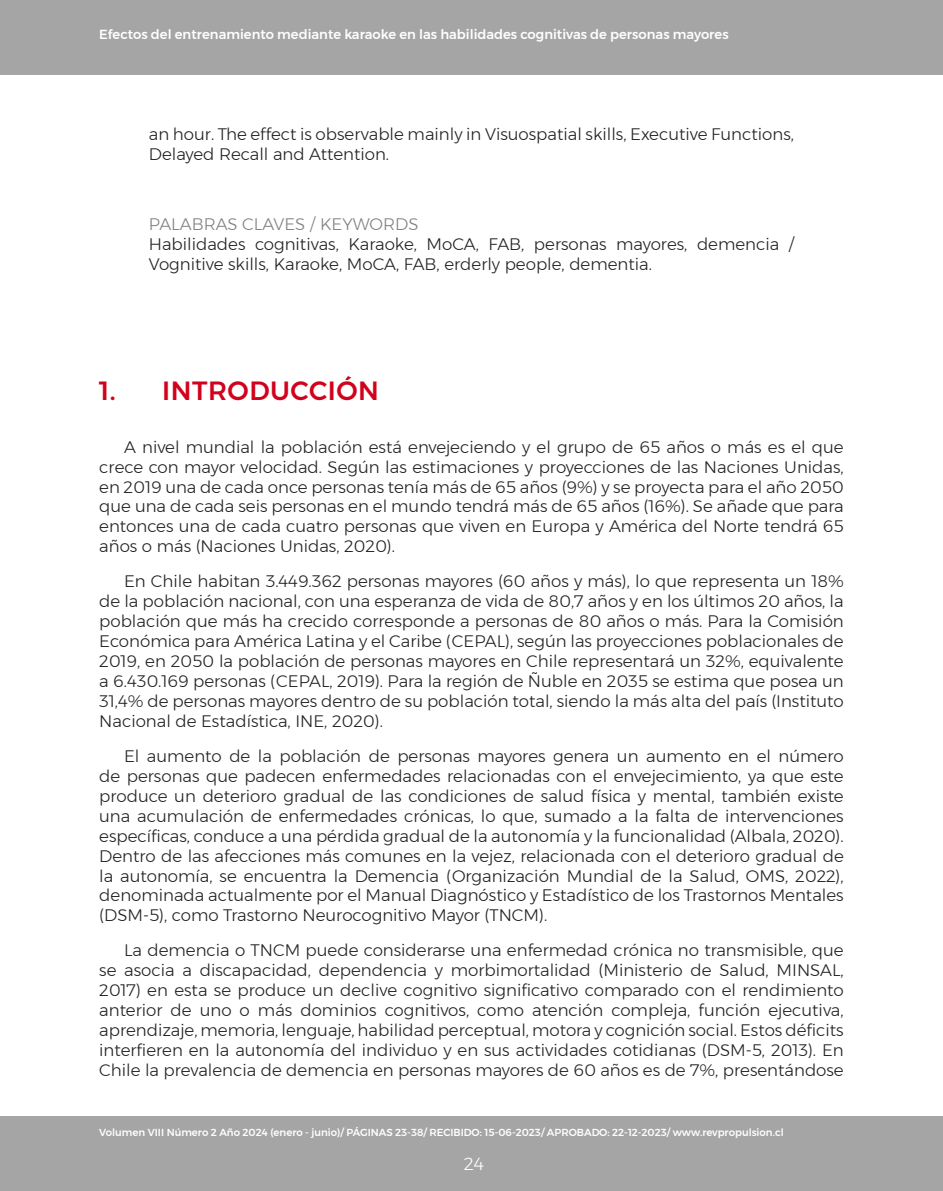
<style>
.page{position:relative;width:943px;height:1191px;background:#fff}
.page>*{position:absolute;margin:0;border:0;box-sizing:border-box;transform-origin:0 0}
._06_titulos_en_rojo{font:500 26.25px "Montserrat";letter-spacing:.02em;color:#d1021c}
.t1{font:300 17.5px "Montserrat";color:#fff}
._07_parrafo_texto_articulo{font:300 16.62px/19.9px "Montserrat";color:#231f20;text-align:justify}
._05_parrafo_resumen_articulo{font:300 16.62px/19.9px "Montserrat";color:#231f20}
._04_parrafo_resumen_abstrac_keywords{font:300 16.62px "Montserrat";color:#808080}
.t2{font:500 13.12px "Montserrat";color:#fff}
.t3{font:500 10.15px "Montserrat";color:#fff}
</style>
<div class="page">
<div style="left:0;top:1116px;width:943px;height:75px;background:#a5a5a5"></div>
<div style="left:0;top:0;width:943px;height:74px;background:#a5a5a5"></div>
<p class="t2" style="left:99px;top:24px;width:631px">Efectos del entrenamiento mediante karaoke en las habilidades cognitivas de personas mayores</p>
<p class="_05_parrafo_resumen_articulo" style="left:149px;top:124px;width:646px">an hour. The effect is observable mainly in Visuospatial skills, Executive Functions,<br>Delayed Recall and Attention.</p>
<p class="_04_parrafo_resumen_abstrac_keywords" style="left:149px;top:211px;width:271px">PALABRAS CLAVES / KEYWORDS</p>
<p class="_05_parrafo_resumen_articulo" style="left:149px;top:233px;width:646px">Habilidades cognitivas, Karaoke, MoCA, FAB, personas mayores, demencia /<br>Vognitive skills, Karaoke, MoCA, FAB, erderly people, dementia.</p>
<p class="_06_titulos_en_rojo" style="left:99px;top:370px;width:281px">1. INTRODUCCIÓN</p>
<p class="_07_parrafo_texto_articulo" style="left:99px;top:436px;width:746px;text-indent:25px">A nivel mundial la población está envejeciendo y el grupo de 65 años o más es el que crece con mayor velocidad. Según las estimaciones y proyecciones de las Naciones Unidas, en 2019 una de cada once personas tenía más de 65 años (9%) y se proyecta para el año 2050 que una de cada seis personas en el mundo tendrá más de 65 años (16%). Se añade que para entonces una de cada cuatro personas que viven en Europa y América del Norte tendrá 65 años o más (Naciones Unidas, 2020).</p>
<p class="_07_parrafo_texto_articulo" style="left:99px;top:571px;width:746px;text-indent:25px">En Chile habitan 3.449.362 personas mayores (60 años y más), lo que representa un 18% de la población nacional, con una esperanza de vida de 80,7 años y en los últimos 20 años, la población que más ha crecido corresponde a personas de 80 años o más. Para la Comisión Económica para América Latina y el Caribe (CEPAL), según las proyecciones poblacionales de 2019, en 2050 la población de personas mayores en Chile representará un 32%, equivalente a 6.430.169 personas (CEPAL, 2019). Para la región de Ñuble en 2035 se estima que posea un 31,4% de personas mayores dentro de su población total, siendo la más alta del país (Instituto Nacional de Estadística, INE, 2020).</p>
<p class="_07_parrafo_texto_articulo" style="left:99px;top:745px;width:746px;text-indent:25px">El aumento de la población de personas mayores genera un aumento en el número de personas que padecen enfermedades relacionadas con el envejecimiento, ya que este produce un deterioro gradual de las condiciones de salud física y mental, también existe una acumulación de enfermedades crónicas, lo que, sumado a la falta de intervenciones específicas, conduce a una pérdida gradual de la autonomía y la funcionalidad (Albala, 2020).<br>Dentro de las afecciones más comunes en la vejez, relacionada con el deterioro gradual de la autonomía, se encuentra la Demencia (Organización Mundial de la Salud, OMS, 2022), denominada actualmente por el Manual Diagnóstico y Estadístico de los Trastornos Mentales (DSM-5), como Trastorno Neurocognitivo Mayor (TNCM).</p>
<p class="_07_parrafo_texto_articulo" style="left:99px;top:940px;width:746px;text-indent:25px">La demencia o TNCM puede considerarse una enfermedad crónica no transmisible, que se asocia a discapacidad, dependencia y morbimortalidad (Ministerio de Salud, MINSAL, 2017) en esta se produce un declive cognitivo significativo comparado con el rendimiento anterior de uno o más dominios cognitivos, como atención compleja, función ejecutiva, aprendizaje, memoria, lenguaje, habilidad perceptual, motora y cognición social. Estos déficits interfieren en la autonomía del individuo y en sus actividades cotidianas (DSM-5, 2013). En Chile la prevalencia de demencia en personas mayores de 60 años es de 7%, presentándose</p>
<p class="t3" style="left:99px;top:1124px;width:686px">Volumen VIII Número 2 Año 2024 (enero - junio)/ PÁGINAS 23-38/ RECIBIDO: 15-06-2023/ APROBADO: 22-12-2023/ www.revpropulsion.cl</p>
<p class="t1" style="left:464px;top:1150px;width:22px">24</p>
</div>
